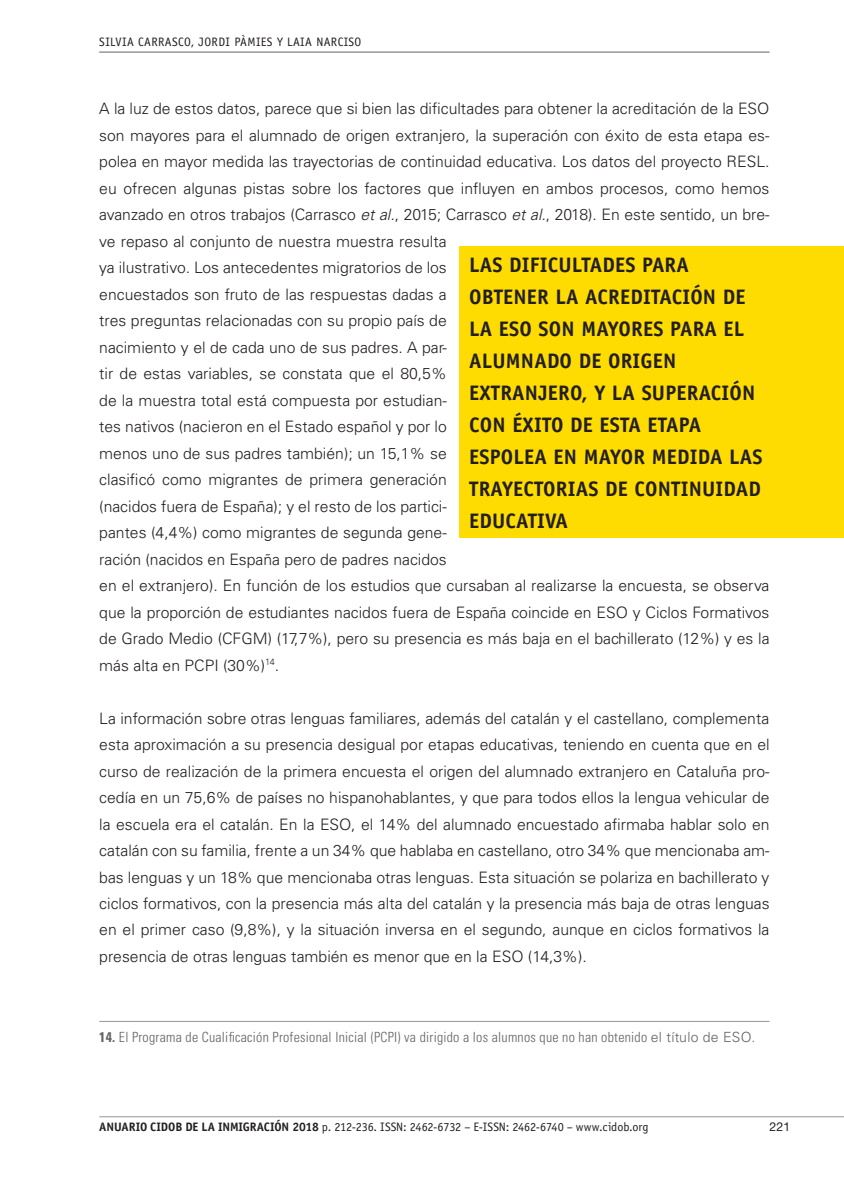
<style>
.page{position:relative;width:844px;height:1191px;background:#fff}
.page>*{position:absolute;margin:0;border:0;box-sizing:border-box;transform-origin:0 0}
.t1{font:700 21px/32px "Officina Sans Std";letter-spacing:.01em;color:#231f20}
.t2{font:300 15.75px/26.4px "Univers";color:#231f20}
.t3{font:300 condensed 14px "Univers";letter-spacing:.015em;color:#636366}
.t4{font:12.25px "Officina Sans Std";letter-spacing:-.01em;color:#231f20}
.t5{font:12.25px "Officina Sans Std";letter-spacing:.015em;color:#231f20}
.t6{font:12.25px "Helvetica Neue LT Std";color:#231f20}
.s1{font-style:italic}
.s2{font-weight:700}
.s3{font-stretch:normal}
</style>
<div class="page">
<hr style="left:99px;top:52px;width:670px;height:1px;background:#939598">
<hr style="left:99px;top:1116px;width:744px;height:1px;background:#939598">
<hr style="left:99px;top:1021px;width:670px;height:1px;background:#939598">
<div style="left:459px;top:247px;width:384px;height:291px;background:#ffdc01"></div>
<p class="t5" style="left:99px;top:35px;width:263px">SILVIA CARRASCO, JORDI PÀMIES Y LAIA NARCISO</p>
<p class="t2" style="left:99px;top:95px;width:671px">A la luz de estos datos, parece que si bien las dificultades para obtener la acreditación de la ESO son mayores para el alumnado de origen extranjero, la superación con éxito de esta etapa es&shy;polea en mayor medida las trayectorias de continuidad educativa. Los datos del proyecto RESL. eu ofrecen algunas pistas sobre los factores que influyen en ambos procesos, como hemos avanzado en otros trabajos (Carrasco <span class="s1">et al.</span>, 2015; Carrasco <span class="s1">et al.</span>, 2018). En este sentido, un bre&shy;ve repaso al conjunto de nuestra muestra resulta<br>ya ilustrativo. Los antecedentes migratorios de los<br>encuestados son fruto de las respuestas dadas a<br>tres preguntas relacionadas con su propio país de<br>nacimiento y el de cada uno de sus padres. A par-<br>tir de estas variables, se constata que el 80,5%<br>de la muestra total está compuesta por estudian-<br>tes nativos (nacieron en el Estado español y por lo<br>menos uno de sus padres también); un 15,1% se<br>clasificó como migrantes de primera generación<br>(nacidos fuera de España); y el resto de los partici-<br>pantes (4,4%) como migrantes de segunda gene-<br>ración (nacidos en España pero de padres nacidos<br>en el extranjero). En función de los estudios que cursaban al realizarse la encuesta, se observa que la proporción de estudiantes nacidos fuera de España coincide en ESO y Ciclos Formativos de Grado Medio (CFGM) (17,7%), pero su presencia es más baja en el bachillerato (12%) y es la más alta en PCPI (30%)<sup>14</sup>.</p>
<p class="t2" style="left:99px;top:704px;width:671px;text-align:justify">La información sobre otras lenguas familiares, además del catalán y el castellano, complementa esta aproximación a su presencia desigual por etapas educativas, teniendo en cuenta que en el curso de realización de la primera encuesta el origen del alumnado extranjero en Cataluña pro&shy;cedía en un 75,6% de países no hispanohablantes, y que para todos ellos la lengua vehicular de la escuela era el catalán. En la ESO, el 14% del alumnado encuestado afirmaba hablar solo en catalán con su familia, frente a un 34% que hablaba en castellano, otro 34% que mencionaba am&shy;bas lenguas y un 18% que mencionaba otras lenguas. Esta situación se polariza en bachillerato y ciclos formativos, con la presencia más alta del catalán y la presencia más baja de otras lenguas en el primer caso (9,8%), y la situación inversa en el segundo, aunque en ciclos formativos la presencia de otras lenguas también es menor que en la ESO (14,3%).</p>
<h1 class="t1" style="left:469px;top:248px;width:295px">LAS DIFICULTADES PARA<br>OBTENER LA ACREDITACIÓN DE<br>LA ESO SON MAYORES PARA EL<br>ALUMNADO DE ORIGEN<br>EXTRANJERO, Y LA SUPERACIÓN<br>CON ÉXITO DE ESTA ETAPA<br>ESPOLEA EN MAYOR MEDIDA LAS<br>TRAYECTORIAS DE CONTINUIDAD<br>EDUCATIVA</h1>
<p class="t3" style="left:99px;top:1028px;width:657px"><span class="s2">14.</span> El Programa de Cualificación Profesional Inicial (PCPI) va dirigido a los alumnos que no han obtenido <span class="s3">el título de ESO.</span></p>
<p class="t4" style="left:99px;top:1119px;width:550px"><span class="s2">ANUARIO CIDOB DE LA INMIGRACIÓN 2018</span> p. 212-236. ISSN: 2462-6732 – E-ISSN: 2462-6740 – www.cidob.org</p>
<p class="t6" style="left:769px;top:1119px;width:22px">221</p>
</div>
